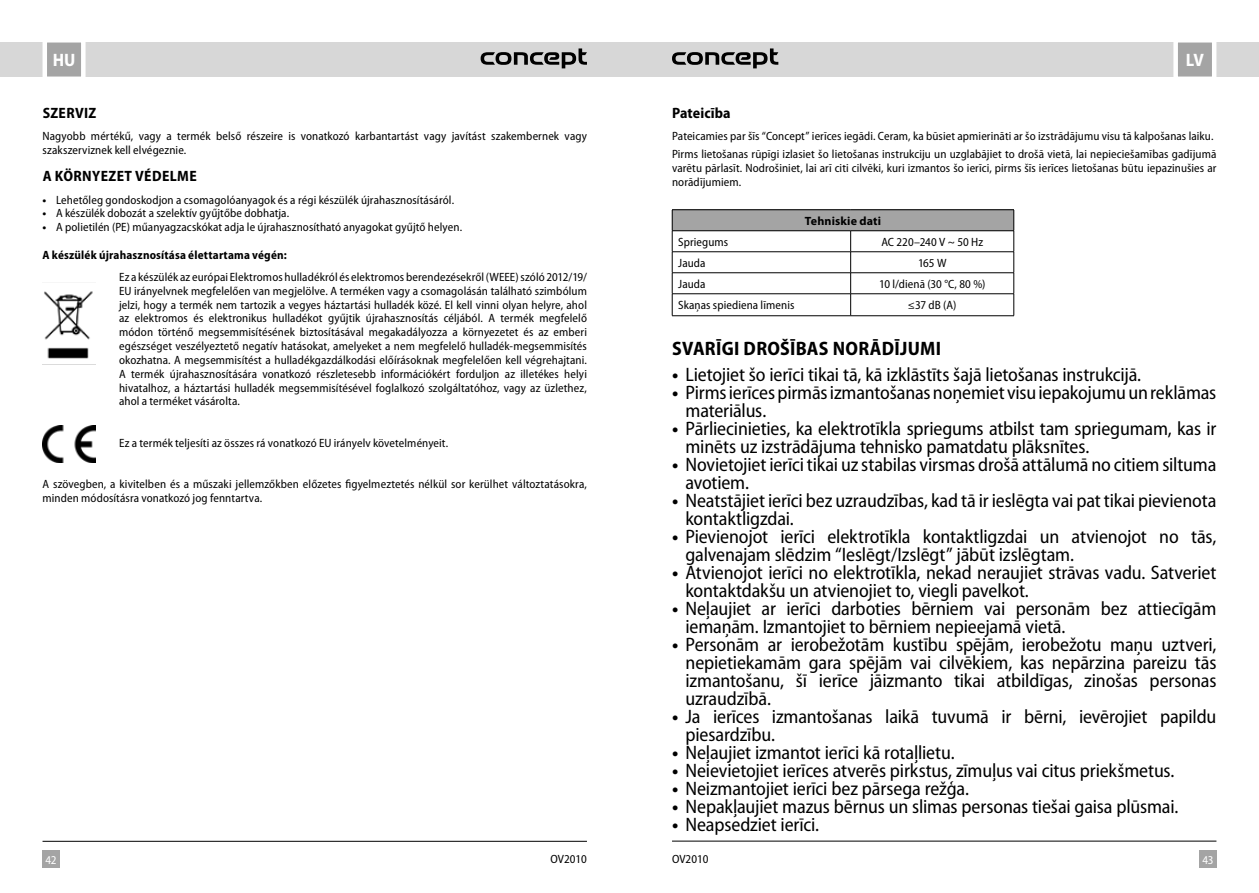
<style>
.page{position:relative;width:1259px;height:893px;background:#fff}
.page>*{position:absolute;margin:0;border:0;box-sizing:border-box;transform-origin:0 0}
.t1{font:semi-condensed 19.5px/18px "Myriad Pro";letter-spacing:-.01em;color:#000}
.t2{font:700 semi-condensed 19.5px "Myriad Pro";letter-spacing:.015em;color:#000}
.t3{font:700 semi-condensed 18px "Myriad Pro";color:#fff}
.t4{font:700 semi-condensed 15px "Myriad Pro";letter-spacing:.025em;color:#000}
.t5{font:700 semi-condensed 15px "Myriad Pro";letter-spacing:.005em;color:#000}
.t6{font:semi-condensed 12px/13.8px "Myriad Pro";letter-spacing:.01em;color:#000}
.t7{font:700 semi-condensed 12px "Myriad Pro";letter-spacing:.015em;color:#000}
.t8{font:700 12px "Myriad Pro";letter-spacing:.01em;color:#000}
.t9{font:semi-condensed 12px "Myriad Pro";color:#fff}
.s1{font-weight:700}
</style>
<div class="page">
<div style="left:629px;top:43px;width:630px;height:34px;background:#d7d7d7"></div>
<div style="left:1199px;top:850px;width:17px;height:17px;background:#a4a4a4"></div>
<svg style="left:1171px;top:42px;width:47px;height:35px;background:#bbb"></svg>
<hr style="left:672px;top:841px;width:544px;height:1px;background:#000">
<svg style="left:672px;top:48px;width:106px;height:20px"></svg>
<div style="left:0;top:43px;width:629px;height:34px;background:#d7d7d7"></div>
<div style="left:43px;top:850px;width:17px;height:17px;background:#a4a4a4"></div>
<svg style="left:40px;top:42px;width:48px;height:35px;background:#bcbcbc"></svg>
<hr style="left:43px;top:841px;width:544px;height:1px;background:#000">
<svg style="left:480px;top:48px;width:107px;height:20px"></svg>
<div style="left:672px;top:210px;width:341px;height:21px;background:#a4a4a4"></div>
<hr style="left:672px;top:209px;width:178px;height:1px;background:#000">
<hr style="left:850px;top:209px;width:164px;height:1px;background:#000">
<hr style="left:672px;top:230px;width:178px;height:1px;background:#000">
<hr style="left:850px;top:230px;width:164px;height:1px;background:#000">
<hr style="left:672px;top:251px;width:178px;height:1px;background:#000">
<hr style="left:850px;top:251px;width:164px;height:1px;background:#000">
<hr style="left:672px;top:272px;width:178px;height:1px;background:#000">
<hr style="left:850px;top:272px;width:164px;height:1px;background:#000">
<hr style="left:672px;top:293px;width:178px;height:1px;background:#000">
<svg style="left:672px;top:210px;width:1px;height:105px"></svg>
<hr style="left:850px;top:293px;width:164px;height:1px;background:#000">
<svg style="left:850px;top:231px;width:1px;height:84px"></svg>
<svg style="left:1013px;top:210px;width:1px;height:105px"></svg>
<hr style="left:672px;top:315px;width:178px;height:1px;background:#000">
<hr style="left:850px;top:315px;width:164px;height:1px;background:#000">
<img style="left:44px;top:291px;width:49px;height:68px">
<img style="left:43px;top:425px;width:53px;height:37px">
<h2 class="t3" style="left:53px;top:48px;width:24px">HU</h2>
<p class="t4" style="left:43px;top:103px;width:55px">SZERVIZ</p>
<p class="t6" style="left:43px;top:129px;width:546px">Nagyobb mértékű, vagy a termék belső részeire is vonatkozó karbantartást vagy javítást szakembernek vagy szakszerviznek kell elvégeznie.</p>
<p class="t4" style="left:43px;top:167px;width:156px">A KÖRNYEZET VÉDELME</p>
<p class="t6" style="left:43px;top:192px;width:413px"><span class="s1">•</span> Lehetőleg gondoskodjon a csomagolóanyagok és a régi készülék újrahasznosításáról.</p>
<p class="t6" style="left:43px;top:206px;width:248px"><span class="s1">•</span> A készülék dobozát a szelektív gyűjtőbe dobhatja.</p>
<p class="t6" style="left:43px;top:220px;width:421px"><span class="s1">•</span> A polietilén (PE) műanyagzacskókat adja le újrahasznosítható anyagokat gyűjtő helyen.</p>
<p class="t7" style="left:43px;top:247px;width:246px">A készülék újrahasznosítása élettartama végén:</p>
<p class="t6" style="left:119px;top:270px;width:469px;text-align:justify">Ez a készülék az európai Elektromos hulladékról és elektromos berendezésekről (WEEE) szóló 2012/19/ EU irányelvnek megfelelően van megjelölve. A terméken vagy a csomagolásán található szimbólum jelzi, hogy a termék nem tartozik a vegyes háztartási hulladék közé. El kell vinni olyan helyre, ahol az elektromos és elektronikus hulladékot gyűjtik újrahasznosítás céljából. A termék megfelelő módon történő megsemmisítésének biztosításával megakadályozza a környezetet és az emberi egészséget veszélyeztető negatív hatásokat, amelyeket a nem megfelelő hulladék-megsemmisítés okozhatna. A megsemmisítést a hulladékgazdálkodási előírásoknak megfelelően kell végrehajtani.<br>A termék újrahasznosítására vonatkozó részletesebb információkért forduljon az illetékes helyi hivatalhoz, a háztartási hulladék megsemmisítésével foglalkozó szolgáltatóhoz, vagy az üzlethez, ahol a terméket vásárolta.</p>
<p class="t6" style="left:119px;top:436px;width:331px">Ez a termék teljesíti az összes rá vonatkozó EU irányelv követelményeit.</p>
<p class="t6" style="left:43px;top:477px;width:546px">A szövegben, a kivitelben és a műszaki jellemzőkben előzetes figyelmeztetés nélkül sor kerülhet változtatásokra, minden módosításra vonatkozó jog fenntartva.</p>
<h2 class="t3" style="left:1186px;top:48px;width:19px">LV</h2>
<p class="t5" style="left:672px;top:103px;width:60px">Pateicība</p>
<p class="t6" style="left:672px;top:127px;width:546px;line-height:18px">Pateicamies par šīs “Concept” ierīces iegādi. Ceram, ka būsiet apmierināti ar šo izstrādājumu visu tā kalpošanas laiku.<br>Pirms lietošanas rūpīgi izlasiet šo lietošanas instrukciju un uzglabājiet to drošā vietā, lai nepieciešamības gadījumā</p>
<p class="t6" style="left:672px;top:161px;width:546px">varētu pārlasīt. Nodrošiniet, lai arī citi cilvēki, kuri izmantos šo ierīci, pirms šīs ierīces lietošanas būtu iepazinušies ar norādījumiem.</p>
<p class="t8" style="left:805px;top:213px;width:78px">Tehniskie dati</p>
<p class="t6" style="left:678px;top:235px;width:52px">Spriegums</p>
<p class="t6" style="left:881px;top:235px;width:103px">AC 220–240 V ~ 50 Hz</p>
<p class="t6" style="left:678px;top:256px;width:29px">Jauda</p>
<p class="t6" style="left:918px;top:256px;width:30px">165 W</p>
<p class="t6" style="left:678px;top:277px;width:29px">Jauda</p>
<p class="t6" style="left:879px;top:277px;width:108px">10 l/dienā (30 °C, 80 %)</p>
<p class="t6" style="left:678px;top:298px;width:118px">Skaņas spiediena līmenis</p>
<p class="t6" style="left:908px;top:298px;width:50px">≤37 dB (A)</p>
<h1 class="t2" style="left:672px;top:335px;width:270px">SVARĪGI DROŠĪBAS NORĀDĪJUMI</h1>
<h1 class="t1" style="left:672px;top:365px;width:471px"><span class="s1">•</span> Lietojiet šo ierīci tikai tā, kā izklāstīts šajā lietošanas instrukcijā.</h1>
<h1 class="t1" style="left:685px;top:383px;width:532px;text-indent:-13px"><span class="s1">•</span> Pirms ierīces pirmās izmantošanas noņemiet visu iepakojumu un reklāmas materiālus.</h1>
<h1 class="t1" style="left:685px;top:419px;width:532px;text-indent:-13px"><span class="s1">•</span> Pārliecinieties, ka elektrotīkla spriegums atbilst tam spriegumam, kas ir minēts uz izstrādājuma tehnisko pamatdatu plāksnītes.</h1>
<h1 class="t1" style="left:685px;top:455px;width:532px;text-indent:-13px"><span class="s1">•</span> Novietojiet ierīci tikai uz stabilas virsmas drošā attālumā no citiem siltuma avotiem.</h1>
<h1 class="t1" style="left:685px;top:491px;width:532px;text-indent:-13px"><span class="s1">•</span> Neatstājiet ierīci bez uzraudzības, kad tā ir ieslēgta vai pat tikai pievienota kontaktligzdai.</h1>
<h1 class="t1" style="left:685px;top:527px;width:532px;text-indent:-13px"><span class="s1">•</span> Pievienojot ierīci elektrotīkla kontaktligzdai un atvienojot no tās, galvenajam slēdzim “Ieslēgt/Izslēgt” jābūt izslēgtam.</h1>
<h1 class="t1" style="left:685px;top:563px;width:532px;text-indent:-13px"><span class="s1">•</span> Atvienojot ierīci no elektrotīkla, nekad neraujiet strāvas vadu. Satveriet kontaktdakšu un atvienojiet to, viegli pavelkot.</h1>
<h1 class="t1" style="left:685px;top:599px;width:532px;text-indent:-13px"><span class="s1">•</span> Neļaujiet ar ierīci darboties bērniem vai personām bez attiecīgām iemaņām. Izmantojiet to bērniem nepieejamā vietā.</h1>
<h1 class="t1" style="left:685px;top:635px;width:532px;text-align:justify;text-indent:-13px"><span class="s1">•</span> Personām ar ierobežotām kustību spējām, ierobežotu maņu uztveri, nepietiekamām gara spējām vai cilvēkiem, kas nepārzina pareizu tās izmantošanu, šī ierīce jāizmanto tikai atbildīgas, zinošas personas uzraudzībā.</h1>
<h1 class="t1" style="left:685px;top:707px;width:532px;text-indent:-13px"><span class="s1">•</span> Ja ierīces izmantošanas laikā tuvumā ir bērni, ievērojiet papildu piesardzību.</h1>
<h1 class="t1" style="left:672px;top:743px;width:284px"><span class="s1">•</span> Neļaujiet izmantot ierīci kā rotaļlietu.</h1>
<h1 class="t1" style="left:672px;top:761px;width:504px"><span class="s1">•</span> Neievietojiet ierīces atverēs pirkstus, zīmuļus vai citus priekšmetus.</h1>
<h1 class="t1" style="left:672px;top:779px;width:298px"><span class="s1">•</span> Neizmantojiet ierīci bez pārsega režģa.</h1>
<h1 class="t1" style="left:672px;top:797px;width:508px"><span class="s1">•</span> Nepakļaujiet mazus bērnus un slimas personas tiešai gaisa plūsmai.</h1>
<h1 class="t1" style="left:672px;top:815px;width:149px"><span class="s1">•</span> Neapsedziet ierīci.</h1>
<p class="t9" style="left:45px;top:852px;width:13px">42</p>
<p class="t6" style="left:672px;top:851px;width:38px">OV2010</p>
<p class="t6" style="left:550px;top:851px;width:38px">OV2010</p>
<p class="t9" style="left:1202px;top:852px;width:13px">43</p>
</div>
